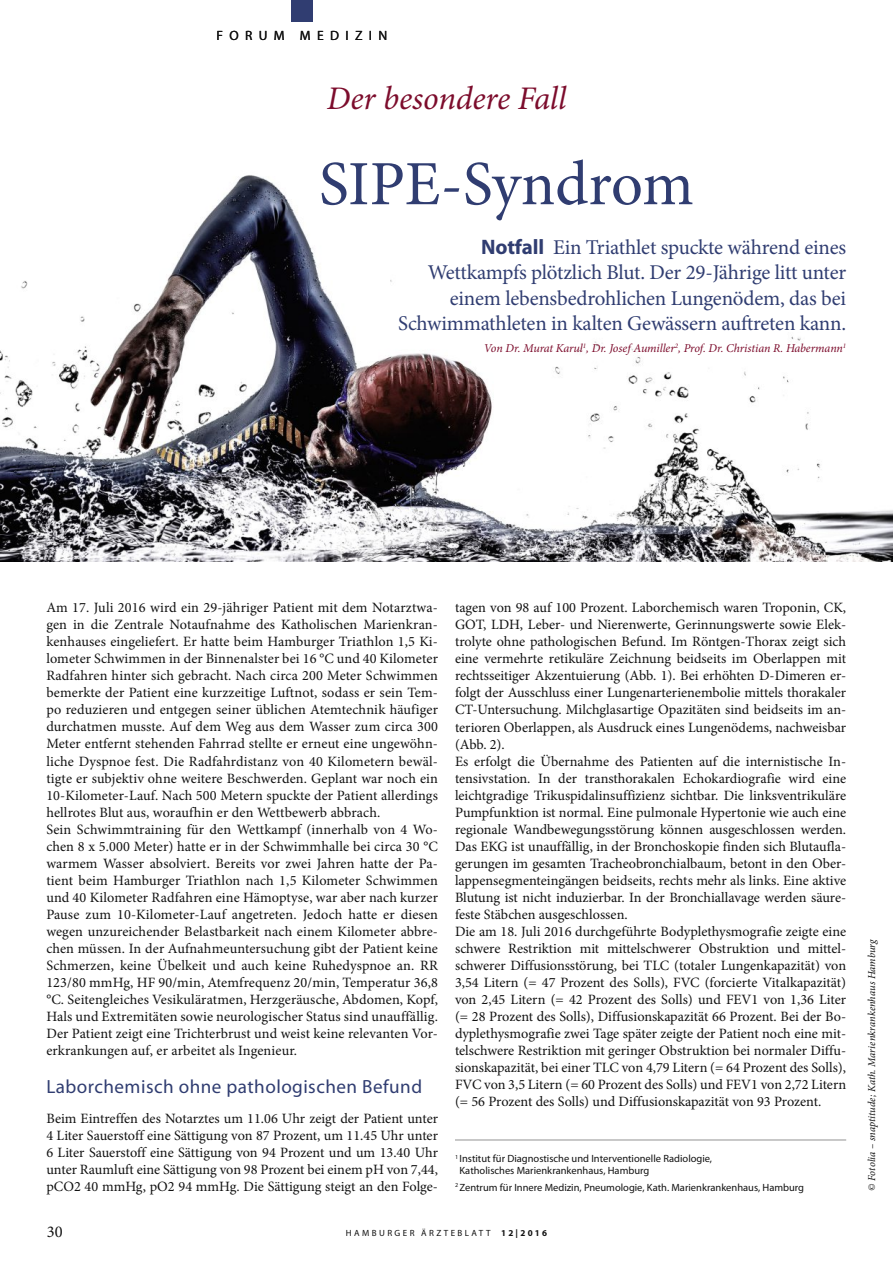
<style>
.page{position:relative;width:893px;height:1263px;background:#fff}
.page>*{position:absolute;margin:0;border:0;box-sizing:border-box;transform-origin:0 0}
.t1{font:63px "Minion Pro";letter-spacing:-.005em;color:#303d71}
.t2{font:italic 33px "Minion Pro";letter-spacing:-.005em;color:#7c0c2c}
.t3{font:21px/25.5px "Minion Pro";letter-spacing:-.01em;color:#303d71;text-align:right}
.t4{font:19.2px "Myriad Pro Regular OV DQXVKC";letter-spacing:.025em;color:#303d71}
.t5{font:16.5px "Minion Pro";color:#121212}
.t6{font:14.25px/17px "Minion Pro";color:#121212}
.t7{font:13.5px "Myriad Pro Regular OV DSXVKC";letter-spacing:.47em;color:#121212}
.t8{font:italic 12px "Minion Pro";letter-spacing:-.01em;color:#7c0c2c}
.t9{font:10.5px/12px "Myriad Pro Regular OV DQXVKC";color:#121212}
.t10{font:italic 10.5px "Minion Pro";color:#121212}
.t11{font:9px "Myriad Pro Regular OV DSXVKC";letter-spacing:.27em;color:#121212}
.s1{font-family:"Myriad Pro Regular OV DQXVKC"}
.s2{font-family:"Myriad Pro Bold OV BQXVKC"}
.s3{font-family:"Myriad Pro Bold OV ESXVKC"}
</style>
<div class="page">
<img style="left:0;top:175px;width:893px;height:386px">
<div style="left:291px;top:0;width:22px;height:21px;background:#303d71"></div>
<hr style="left:455px;top:1139px;width:391px;height:2px;background:#b7b7b7">
<p class="t7" style="left:217px;top:27px;width:172px">FORUM <span class="s1">M</span>EDIZIN</p>
<h2 class="t2" style="left:327px;top:88px;width:241px">Der besondere Fall</h2>
<h1 class="t1" style="left:319px;top:146px;width:376px">SIPE-Syndrom</h1>
<h3 class="t3" style="left:398px;top:234px;width:450px"><span class="s2">Notfall</span> Ein Triathlet spuckte während eines Wettkampfs plötzlich Blut. Der 29-Jährige litt unter einem lebensbedrohlichen Lungenödem, das bei Schwimmathleten in kalten Gewässern auftreten kann.</h3>
<p class="t8" style="left:484px;top:345px;width:364px">Von Dr. Murat Karul<sup>1</sup>, Dr. Josef Aumiller<sup>2</sup>, Prof. Dr. Christian R. Habermann<sup>1</sup></p>
<p class="t6" style="left:46px;top:599px;width:393px">Am 17. Juli 2016 wird ein 29-jähriger Patient mit dem Notarztwa&shy;gen in die Zentrale Notaufnahme des Katholischen Marienkran&shy;kenhauses eingeliefert. Er hatte beim Hamburger Triathlon 1,5 Ki&shy;lometer Schwimmen in der Binnenalster bei 16 °C und 40 Kilometer Radfahren hinter sich gebracht. Nach circa 200 Meter Schwimmen bemerkte der Patient eine kurzzeitige Luftnot, sodass er sein Tem&shy;po reduzieren und entgegen seiner üblichen Atemtechnik häufiger durchatmen musste. Auf dem Weg aus dem Wasser zum circa 300<br>Meter entfernt stehenden Fahrrad stellte er erneut eine ungewöhn&shy;liche Dyspnoe fest. Die Radfahrdistanz von 40 Kilometern bewäl&shy;tigte er subjektiv ohne weitere Beschwerden. Geplant war noch ein 10-Kilometer-Lauf. Nach 500 Metern spuckte der Patient allerdings hellrotes Blut aus, woraufhin er den Wettbewerb abbrach.<br>Sein Schwimmtraining für den Wettkampf (innerhalb von 4 Wo&shy;chen 8 x 5.000 Meter) hatte er in der Schwimmhalle bei circa 30 °C warmem Wasser absolviert. Bereits vor zwei Jahren hatte der Pa&shy;tient beim Hamburger Triathlon nach 1,5 Kilometer Schwimmen und 40 Kilometer Radfahren eine Hämoptyse, war aber nach kurzer Pause zum 10-Kilometer-Lauf angetreten. Jedoch hatte er diesen wegen unzureichender Belastbarkeit nach einem Kilometer abbre&shy;chen müssen. In der Aufnahmeuntersuchung gibt der Patient keine Schmerzen, keine Übelkeit und auch keine Ruhedyspnoe an. RR 123/80 mmHg, HF 90/min, Atemfrequenz 20/min, Temperatur 36,8 °C. Seitengleiches Vesikuläratmen, Herzgeräusche, Abdomen, Kopf, Hals und Extremitäten sowie neurologischer Status sind unauffällig.<br>Der Patient zeigt eine Trichterbrust und weist keine relevanten Vor&shy;erkrankungen auf, er arbeitet als Ingenieur.</p>
<h3 class="t4" style="left:46px;top:1075px;width:377px">Laborchemisch ohne pathologischen Befund</h3>
<p class="t6" style="left:46px;top:1109px;width:393px;text-align:justify">Beim Eintreffen des Notarztes um 11.06 Uhr zeigt der Patient unter 4 Liter Sauerstoff eine Sättigung von 87 Prozent, um 11.45 Uhr unter 6 Liter Sauerstoff eine Sättigung von 94 Prozent und um 13.40 Uhr unter Raumluft eine Sättigung von 98 Prozent bei einem pH von 7,44, pCO2 40 mmHg, pO2 94 mmHg. Die Sättigung steigt an den Folge-</p>
<p class="t6" style="left:455px;top:599px;width:393px">tagen von 98 auf 100 Prozent. Laborchemisch waren Troponin, CK, GOT, LDH, Leber- und Nierenwerte, Gerinnungswerte sowie Elek&shy;trolyte ohne pathologischen Befund. Im Röntgen-Thorax zeigt sich eine vermehrte retikuläre Zeichnung beidseits im Oberlappen mit rechtsseitiger Akzentuierung (Abb. 1). Bei erhöhten D-Dimeren er&shy;folgt der Ausschluss einer Lungenarterienembolie mittels thorakaler CT-Untersuchung. Milchglasartige Opazitäten sind beidseits im an&shy;terioren Oberlappen, als Ausdruck eines Lungenödems, nachweisbar (Abb. 2).<br>Es erfolgt die Übernahme des Patienten auf die internistische In&shy;tensivstation. In der transthorakalen Echokardiografie wird eine leichtgradige Trikuspidalinsuffizienz sichtbar. Die linksventrikuläre Pumpfunktion ist normal. Eine pulmonale Hypertonie wie auch eine regionale Wandbewegungsstörung können ausgeschlossen werden.<br>Das EKG ist unauffällig, in der Bronchoskopie finden sich Blutaufla&shy;gerungen im gesamten Tracheobronchialbaum, betont in den Ober&shy;lappensegmenteingängen beidseits, rechts mehr als links. Eine aktive Blutung ist nicht induzierbar. In der Bronchiallavage werden säure&shy;feste Stäbchen ausgeschlossen.<br>Die am 18. Juli 2016 durchgeführte Bodyplethysmografie zeigte eine schwere Restriktion mit mittelschwerer Obstruktion und mittel&shy;schwerer Diffusionsstörung, bei TLC (totaler Lungenkapazität) von 3,54 Litern (= 47 Prozent des Solls), FVC (forcierte Vitalkapazität) von 2,45 Litern (= 42 Prozent des Solls) und FEV1 von 1,36 Liter (= 28 Prozent des Solls), Diffusionskapazität 66 Prozent. Bei der Bo&shy;dyplethysmografie zwei Tage später zeigte der Patient noch eine mit&shy;telschwere Restriktion mit geringer Obstruktion bei normaler Diffu&shy;sionskapazität, bei einer TLC von 4,79 Litern (= 64 Prozent des Solls), FVC von 3,5 Litern (= 60 Prozent des Solls) und FEV1 von 2,72 Litern (= 56 Prozent des Solls) und Diffusionskapazität von 93 Prozent.</p>
<p class="t9" style="left:459px;top:1153px;width:254px;text-indent:-4px"><sup>1</sup> Institut für Diagnostische und Interventionelle Radiologie,<br>Katholisches Marienkrankenhaus, Hamburg</p>
<p class="t9" style="left:455px;top:1181px;width:351px"><sup>2</sup> Zentrum für Innere Medizin, Pneumologie, Kath. Marienkrankenhaus, Hamburg</p>
<p class="t5" style="left:47px;top:1221px;width:17px">30</p>
<p class="t11" style="left:346px;top:1227px;width:203px">HAMBURGER ÄRZTEBLATT <span class="s3">12|2016</span></p>
<p class="t10" style="left:868px;top:1191px;width:254px;rotate:-90deg">© Fotolia – snaptitude; Kath. Marienkrankenhaus Hamburg</p>
</div>
